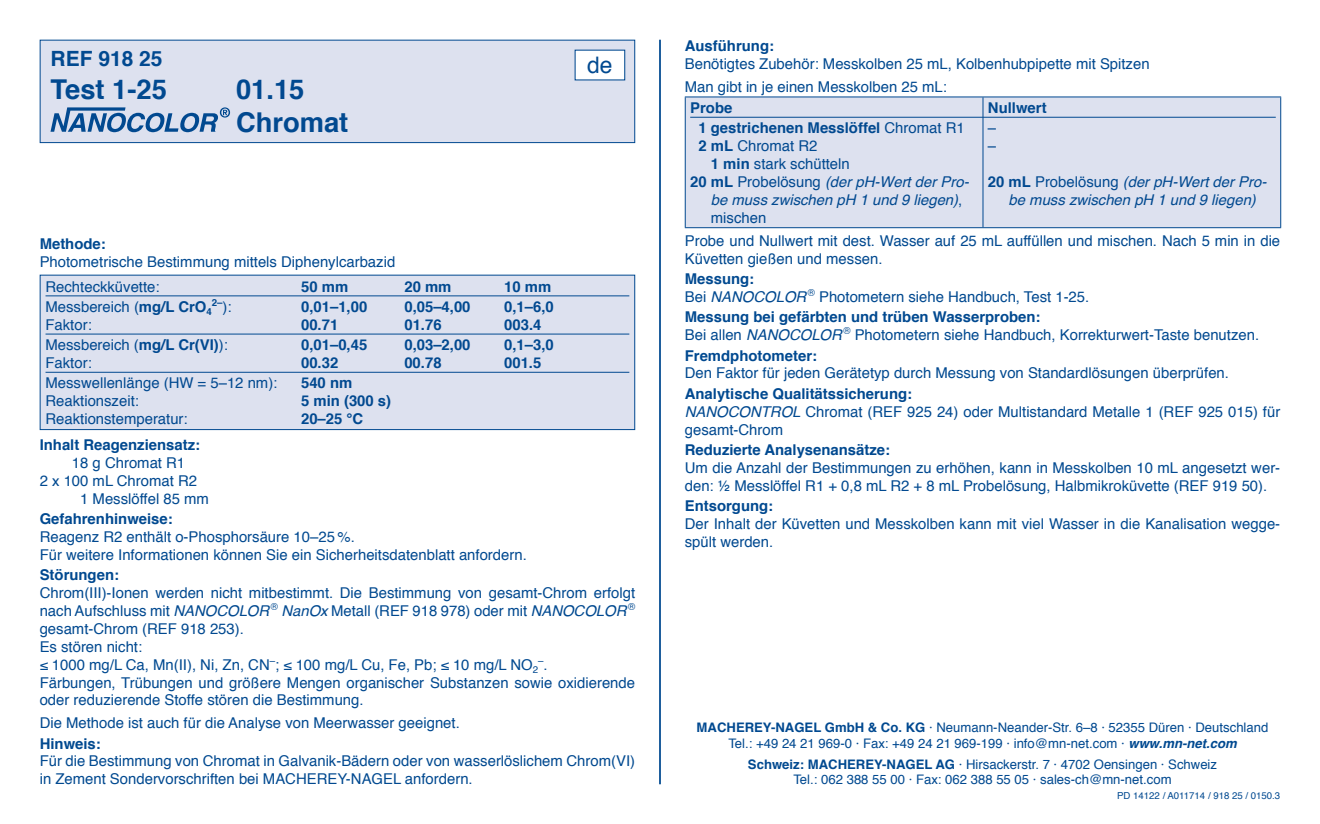
<style>
.page{position:relative;width:1320px;height:824px;background:#fff}
.page>*{position:absolute;margin:0;border:0;box-sizing:border-box;transform-origin:0 0}
.t1{font:700 27.3px/32.9px "Helvetica";color:#014990}
.t2{font:22.75px "Helvetica";color:#014990}
.t3{font:700 21px "Helvetica";color:#014990}
.t4{font:14.88px/17.8px "Helvetica";color:#014990}
.t5{font:700 14.88px/20.3px "Helvetica";color:#014990}
.t6{font:italic 14.88px/17.8px "Helvetica";color:#014990}
.t7{font:13.12px/15.8px "Helvetica";color:#014990;text-align:center}
.t8{font:9.62px "Helvetica";color:#014990}
.t9{font:700 9.62px "Helvetica";color:#014990}
.s1{font-weight:700}
.s2{font-weight:400;font-size:14.88px}
.s3{font-style:italic}
.s4{font-size:14.88px}
.s5{font-weight:400}
.s6{font-weight:700;font-style:normal}
.s7{font-style:normal}
.s8{font-weight:700;font-style:italic}
</style>
<div class="page">
<hr style="left:659px;top:40px;width:2px;height:744px;background:#014990">
<div style="left:40px;top:40px;width:595px;height:103px;background:#dde1ef"></div>
<svg style="left:50px;top:107px;width:180px;height:25px"></svg>
<div style="left:40px;top:40px;width:595px;height:103px;border:1px solid #014990"></div>
<div style="left:575px;top:50px;width:50px;height:30px;background:#fff"></div>
<div style="left:686px;top:97px;width:594px;height:130px;background:#dde1ef"></div>
<hr style="left:685px;top:96px;width:298px;height:1px;background:#014990">
<hr style="left:685px;top:97px;width:1px;height:130px;background:#014990">
<hr style="left:983px;top:96px;width:298px;height:1px;background:#014990">
<hr style="left:982px;top:97px;width:1px;height:130px;background:#014990">
<hr style="left:1280px;top:97px;width:1px;height:130px;background:#014990">
<hr style="left:685px;top:227px;width:298px;height:1px;background:#014990">
<hr style="left:983px;top:227px;width:298px;height:1px;background:#014990">
<hr style="left:690px;top:117px;width:298px;height:1px;background:#014990">
<hr style="left:988px;top:117px;width:287px;height:1px;background:#014990">
<div style="left:40px;top:275px;width:595px;height:154px;background:#dde1ef"></div>
<hr style="left:46px;top:295px;width:583px;height:1px;background:#014990">
<hr style="left:46px;top:333px;width:583px;height:1px;background:#014990">
<hr style="left:46px;top:372px;width:583px;height:1px;background:#014990">
<div style="left:40px;top:275px;width:595px;height:155px;border:1px solid #014990"></div>
<h3 class="t3" style="left:50px;top:42px;width:114px">REF 918 25</h3>
<h1 class="t1" style="left:50px;top:73px;width:118px">Test 1-25</h1>
<h1 class="t1" style="left:236px;top:73px;width:114px">01.15<br>Chromat</h1>
<h2 class="t2" style="left:587px;top:48px;width:27px">de</h2>
<p class="t5" style="left:40px;top:234px;width:68px">Methode:</p>
<p class="t4" style="left:46px;top:249px;width:351px;line-height:24.8px;text-indent:-6px">Photometrische Bestimmung mittels Diphenylcarbazid<br>Rechteckküvette:</p>
<p class="t5" style="left:301px;top:276px;width:49px">50 mm</p>
<p class="t5" style="left:404px;top:276px;width:49px">20 mm</p>
<p class="t5" style="left:504px;top:276px;width:49px">10 mm</p>
<p class="t4" style="left:46px;top:298px;width:168px">Messbereich (<span class="s1">mg/L CrO</span><sub>4</sub></p>
<p class="t9" style="left:212px;top:295px;width:21px">2–<span class="s2">):</span></p>
<p class="t5" style="left:301px;top:297px;width:68px">0,01–1,00</p>
<p class="t5" style="left:404px;top:297px;width:68px">0,05–4,00</p>
<p class="t5" style="left:504px;top:297px;width:51px">0,1–6,0</p>
<p class="t4" style="left:46px;top:316px;width:48px">Faktor:</p>
<p class="t5" style="left:301px;top:315px;width:39px">00.71</p>
<p class="t5" style="left:404px;top:315px;width:39px">01.76</p>
<p class="t5" style="left:504px;top:315px;width:39px">003.4</p>
<p class="t4" style="left:45px;top:336px;width:184px">Messbereich (<span class="s1">mg/L Cr(VI)</span>):</p>
<p class="t5" style="left:301px;top:335px;width:68px">0,01–0,45</p>
<p class="t5" style="left:404px;top:335px;width:68px">0,03–2,00</p>
<p class="t5" style="left:504px;top:335px;width:51px">0,1–3,0</p>
<p class="t4" style="left:45px;top:354px;width:48px">Faktor:</p>
<p class="t5" style="left:301px;top:353px;width:39px">00.32</p>
<p class="t5" style="left:404px;top:353px;width:39px">00.78</p>
<p class="t5" style="left:504px;top:353px;width:39px">001.5</p>
<p class="t4" style="left:45px;top:375px;width:233px">Messwellenlänge (HW = 5–12 nm):</p>
<p class="t5" style="left:301px;top:373px;width:53px">540 nm</p>
<p class="t4" style="left:45px;top:392px;width:95px">Reaktionszeit:</p>
<p class="t5" style="left:301px;top:391px;width:92px">5 min (300 s)</p>
<p class="t4" style="left:45px;top:410px;width:144px">Reaktionstemperatur:</p>
<p class="t5" style="left:301px;top:409px;width:64px">20–25 °C</p>
<p class="t5" style="left:40px;top:435px;width:162px">Inhalt Reagenziensatz:</p>
<p class="t4" style="left:72px;top:454px;width:115px">18 g Chromat R1</p>
<p class="t4" style="left:40px;top:472px;width:159px">2 x 100 mL Chromat R2</p>
<p class="t4" style="left:80px;top:490px;width:130px">1 Messlöffel 85 mm</p>
<p class="t5" style="left:40px;top:509px;width:135px">Gefahrenhinweise:</p>
<p class="t4" style="left:40px;top:528px;width:488px">Reagenz R2 enthält o-Phosphorsäure 10–25 %.<br>Für weitere Informationen können Sie ein Sicherheitsdatenblatt anfordern.</p>
<p class="t5" style="left:40px;top:565px;width:81px">Störungen:</p>
<p class="t4" style="left:40px;top:584px;width:597px">Chrom(III)-Ionen werden nicht mitbestimmt. Die Bestimmung von gesamt-Chrom erfolgt nach Aufschluss mit <span class="s3">NANOCOLOR</span> <sup>®</sup> <span class="s3">NanOx</span> Metall (REF 918 978) oder mit <span class="s3">NANOCOLOR</span> <sup>® </sup>gesamt-Chrom (REF 918 253).<br>Es stören nicht:<br>≤ 1000 mg/L Ca, Mn(II), Ni, Zn, CN<sup>–</sup>; ≤ 100 mg/L Cu, Fe, Pb; ≤ 10 mg/L NO<sub>2</sub></p>
<p class="t8" style="left:538px;top:652px;width:11px">–<span class="s4">.</span></p>
<p class="t4" style="left:40px;top:673px;width:597px">Färbungen, Trübungen und größere Mengen organischer Substanzen sowie oxidierende oder reduzierende Stoffe stören die Bestimmung.</p>
<p class="t4" style="left:40px;top:714px;width:422px">Die Methode ist auch für die Analyse von Meerwasser geeignet.</p>
<p class="t5" style="left:40px;top:733px;width:63px">Hinweis:</p>
<p class="t4" style="left:40px;top:752px;width:597px">Für die Bestimmung von Chromat in Galvanik-Bädern oder von wasserlöslichem Chrom(VI) in Zement Sondervorschriften bei MACHEREY-NAGEL anfordern.</p>
<p class="t5" style="left:685px;top:36px;width:91px">Ausführung:</p>
<p class="t4" style="left:685px;top:53px;width:466px;line-height:22.8px">Benötigtes Zubehör: Messkolben 25 mL, Kolbenhubpipette mit Spitzen<br>Man gibt in je einen Messkolben 25 mL:</p>
<p class="t5" style="left:698px;top:98px;width:268px;text-indent:-8px">Probe<br>1 gestrichenen Messlöffel <span class="s5">Chromat R1</span></p>
<p class="t4" style="left:698px;top:138px;width:121px"><span class="s1">2 mL</span> Chromat R2</p>
<p class="t4" style="left:711px;top:155px;width:140px"><span class="s1">1 min</span> stark schütteln</p>
<p class="t6" style="left:690px;top:173px;width:280px"><span class="s6">20 mL</span> <span class="s7">Probelösung</span> (der pH-Wert der Pro-</p>
<p class="t6" style="left:711px;top:191px;width:253px">be muss zwischen pH 1 und 9 liegen)<span class="s7">,</span></p>
<p class="t4" style="left:711px;top:209px;width:57px">mischen</p>
<p class="t5" style="left:988px;top:98px;width:60px">Nullwert</p>
<p class="t4" style="left:988px;top:120px;width:10px">– –</p>
<p class="t6" style="left:1008px;top:173px;width:259px;text-indent:-21px"><span class="s6">20 mL</span> <span class="s7">Probelösung</span> (der pH-Wert der Pro&shy;be muss zwischen pH 1 und 9 liegen)</p>
<p class="t4" style="left:685px;top:232px;width:597px">Probe und Nullwert mit dest. Wasser auf 25 mL auffüllen und mischen. Nach 5 min in die<br>Küvetten gießen und messen.</p>
<p class="t4" style="left:685px;top:270px;width:406px"><span class="s1">Messung:<br></span>Bei <span class="s3">NANOCOLOR</span> <sup>®</sup> Photometern siehe Handbuch, Test 1-25.</p>
<p class="t4" style="left:685px;top:309px;width:576px"><span class="s1">Messung bei gefärbten und trüben Wasserproben:<br></span>Bei allen <span class="s3">NANOCOLOR</span> <sup>®</sup> Photometern siehe Handbuch, Korrekturwert-Taste benutzen.</p>
<p class="t5" style="left:685px;top:345px;width:134px">Fremdphotometer:</p>
<p class="t4" style="left:685px;top:365px;width:546px">Den Faktor für jeden Gerätetyp durch Messung von Standardlösungen überprüfen.</p>
<p class="t4" style="left:685px;top:385px;width:597px"><span class="s1">Analytische Qualitätssicherung:<br></span><span class="s3">NANOCONTROL</span> Chromat (REF 925 24) oder Multistandard Metalle 1 (REF 925 015) für gesamt-Chrom</p>
<p class="t5" style="left:685px;top:439px;width:207px">Reduzierte Analysenansätze:</p>
<p class="t4" style="left:685px;top:459px;width:597px">Um die Anzahl der Bestimmungen zu erhöhen, kann in Messkolben 10 mL angesetzt wer&shy;den: ½ Messlöffel R1 + 0,8 mL R2 + 8 mL Probelösung, Halbmikroküvette (REF 919 50).</p>
<p class="t5" style="left:685px;top:495px;width:90px">Entsorgung:</p>
<p class="t4" style="left:685px;top:515px;width:595px">Der Inhalt der Küvetten und Messkolben kann mit viel Wasser in die Kanalisation wegge&shy;spült werden.</p>
<p class="t7" style="left:696px;top:719px;width:573px"><span class="s1">MACHEREY-NAGEL GmbH &amp; Co. KG</span> · Neumann-Neander-Str. 6–8 · 52355 Düren · Deutschland<br>Tel.: +49 24 21 969-0 · Fax: +49 24 21 969-199 · info@mn-net.com · <span class="s8">www.mn-net.com</span></p>
<p class="t7" style="left:748px;top:756px;width:471px"><span class="s1">Schweiz: MACHEREY-NAGEL AG</span> · Hirsackerstr. 7 · 4702 Oensingen · Schweiz<br>Tel.: 062 388 55 00 · Fax: 062 388 55 05 · sales-ch@mn-net.com</p>
<p class="t8" style="left:1117px;top:788px;width:165px">PD 14122 / A011714 / 918 25 / 0150.3</p>
</div>
